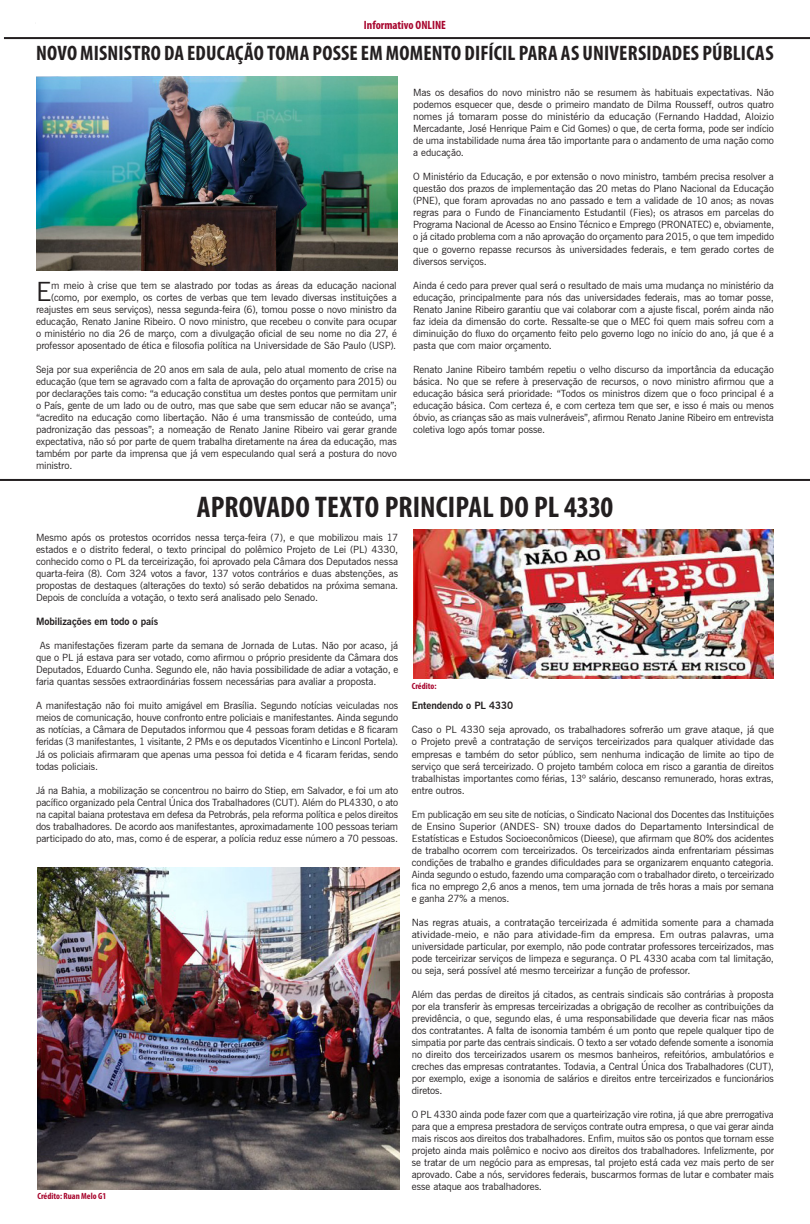
<style>
.page{position:relative;width:810px;height:1224px;background:#fff}
.page>*{position:absolute;margin:0;border:0;box-sizing:border-box;transform-origin:0 0}
.Body_1_Nested{font:700 condensed 30px "Myriad Pro";letter-spacing:.005em;color:#231f20}
.Body_1_Nested-2{font:26.6px "News Gothic BT";color:#231f20}
.Body_1_Nested-3{font:700 condensed 21px "Myriad Pro";letter-spacing:.01em;color:#231f20}
.Author{font:700 condensed 12px "Myriad Pro";color:#a7052d}
.Body_1_Nested-4{font:10px/12px "News Gothic BT";letter-spacing:-.005em;color:#231f20;text-align:justify}
.Body_1_Nested-5{font:700 10px "News Gothic BT";color:#231f20}
.Author-2{font:700 condensed 9px "Myriad Pro";color:#a7052d}
</style>
<div class="page">
<hr style="left:4px;top:37px;width:806px;height:2px;background:#231f20">
<hr style="left:0;top:479px;width:810px;height:2px;background:#231f20">
<img style="left:36px;top:76px;width:362px;height:194px">
<img style="left:38px;top:868px;width:361px;height:322px">
<img style="left:413px;top:529px;width:361px;height:149px">
<p class="Author" style="left:364px;top:17px;width:84px">Informativo ONLINE</p>
<p class="Body_1_Nested-3" style="left:36px;top:40px;width:739px">NOVO MISNISTRO DA EDUCAÇÃO TOMA POSSE EM MOMENTO DIFÍCIL PARA AS UNIVERSIDADES PÚBLICAS</p>
<p class="Body_1_Nested-4" style="left:36px;top:279px;width:362px;text-align:right">m meio à crise que tem se alastrado por todas as áreas da educação nacional (como, por exemplo, os cortes de verbas que tem levado diversas instituições a reajustes em seus serviços), nessa segunda-feira (6), tomou posse o novo ministro da educação, Renato Janine Ribeiro. O novo ministro, que recebeu o convite para ocupar o ministério no dia 26 de março, com a divulgação oficial de seu nome no dia 27, é professor aposentado de ética e filosofia política na Universidade de São Paulo (USP).</p>
<p class="Body_1_Nested-4" style="left:36px;top:363px;width:362px">Seja por sua experiência de 20 anos em sala de aula, pelo atual momento de crise na educação (que tem se agravado com a falta de aprovação do orçamento para 2015) ou por declarações tais como: “a educação constitua um destes pontos que permitam unir o País, gente de um lado ou de outro, mas que sabe que sem educar não se avança”; “acredito na educação como libertação. Não é uma transmissão de conteúdo, uma padronização das pessoas”; a nomeação de Renato Janine Ribeiro vai gerar grande expectativa, não só por parte de quem trabalha diretamente na área da educação, mas também por parte da imprensa que já vem especulando qual será a postura do novo ministro.</p>
<p class="Body_1_Nested-2" style="left:36px;top:275px;width:17px">E</p>
<p class="Body_1_Nested-4" style="left:413px;top:87px;width:362px">Mas os desafios do novo ministro não se resumem às habituais expectativas. Não podemos esquecer que, desde o primeiro mandato de Dilma Rousseff, outros quatro nomes já tomaram posse do ministério da educação (Fernando Haddad, Aloizio Mercadante, José Henrique Paim e Cid Gomes) o que, de certa forma, pode ser indício de uma instabilidade numa área tão importante para o andamento de uma nação como a educação.</p>
<p class="Body_1_Nested-4" style="left:413px;top:171px;width:362px">O Ministério da Educação, e por extensão o novo ministro, também precisa resolver a questão dos prazos de implementação das 20 metas do Plano Nacional da Educação (PNE), que foram aprovadas no ano passado e tem a validade de 10 anos; as novas regras para o Fundo de Financiamento Estudantil (Fies); os atrasos em parcelas do Programa Nacional de Acesso ao Ensino Técnico e Emprego (PRONATEC) e, obviamente, o já citado problema com a não aprovação do orçamento para 2015, o que tem impedido que o governo repasse recursos às universidades federais, e tem gerado cortes de diversos serviços.</p>
<p class="Body_1_Nested-4" style="left:413px;top:279px;width:362px">Ainda é cedo para prever qual será o resultado de mais uma mudança no ministério da educação, principalmente para nós das universidades federais, mas ao tomar posse, Renato Janine Ribeiro garantiu que vai colaborar com a ajuste fiscal, porém ainda não faz ideia da dimensão do corte. Ressalte-se que o MEC foi quem mais sofreu com a diminuição do fluxo do orçamento feito pelo governo logo no início do ano, já que é a pasta que com maior orçamento.</p>
<p class="Body_1_Nested-4" style="left:413px;top:363px;width:362px">Renato Janine Ribeiro também repetiu o velho discurso da importância da educação básica. No que se refere à preservação de recursos, o novo ministro afirmou que a educação básica será prioridade: “Todos os ministros dizem que o foco principal é a educação básica. Com certeza é, e com certeza tem que ser, e isso é mais ou menos óbvio, as crianças são as mais vulneráveis”, afirmou Renato Janine Ribeiro em entrevista coletiva logo após tomar posse.</p>
<p class="Body_1_Nested" style="left:197px;top:488px;width:418px">APROVADO TEXTO PRINCIPAL DO PL 4330</p>
<p class="Body_1_Nested-4" style="left:36px;top:531px;width:364px">Mesmo após os protestos ocorridos nessa terça-feira (7), e que mobilizou mais 17 estados e o distrito federal, o texto principal do polêmico Projeto de Lei (PL) 4330, conhecido como o PL da terceirização, foi aprovado pela Câmara dos Deputados nessa quarta-feira (8). Com 324 votos a favor, 137 votos contrários e duas abstenções, as propostas de destaques (alterações do texto) só serão debatidos na próxima semana.<br>Depois de concluída a votação, o texto será analisado pelo Senado.</p>
<p class="Body_1_Nested-5" style="left:36px;top:616px;width:124px">Mobilizações em todo o país</p>
<p class="Body_1_Nested-4" style="left:36px;top:640px;width:364px;text-indent:4px">As manifestações fizeram parte da semana de Jornada de Lutas. Não por acaso, já que o PL já estava para ser votado, como afirmou o próprio presidente da Câmara dos Deputados, Eduardo Cunha. Segundo ele, não havia possibilidade de adiar a votação, e faria quantas sessões extraordinárias fossem necessárias para avaliar a proposta.</p>
<p class="Body_1_Nested-4" style="left:36px;top:700px;width:364px">A manifestação não foi muito amigável em Brasília. Segundo notícias veiculadas nos meios de comunicação, houve confronto entre policiais e manifestantes. Ainda segundo as notícias, a Câmara de Deputados informou que 4 pessoas foram detidas e 8 ficaram feridas (3 manifestantes, 1 visitante, 2 PMs e os deputados Vicentinho e Linconl Portela).<br>Já os policiais afirmaram que apenas uma pessoa foi detida e 4 ficaram feridas, sendo todas policiais.</p>
<p class="Body_1_Nested-4" style="left:36px;top:784px;width:364px">Já na Bahia, a mobilização se concentrou no bairro do Stiep, em Salvador, e foi um ato pacífico organizado pela Central Única dos Trabalhadores (CUT). Além do PL4330, o ato na capital baiana protestava em defesa da Petrobrás, pela reforma política e pelos direitos dos trabalhadores. De acordo aos manifestantes, aproximadamente 100 pessoas teriam participado do ato, mas, como é de esperar, a polícia reduz esse número a 70 pessoas.</p>
<p class="Author-2" style="left:37px;top:1191px;width:70px">Crédito: Ruan Melo G1</p>
<p class="Author-2" style="left:412px;top:680px;width:26px">Crédito:</p>
<p class="Body_1_Nested-5" style="left:412px;top:700px;width:103px">Entendendo o PL 4330</p>
<p class="Body_1_Nested-4" style="left:412px;top:724px;width:364px">Caso o PL 4330 seja aprovado, os trabalhadores sofrerão um grave ataque, já que o Projeto prevê a contratação de serviços terceirizados para qualquer atividade das empresas e também do setor público, sem nenhuma indicação de limite ao tipo de serviço que será terceirizado. O projeto também coloca em risco a garantia de direitos trabalhistas importantes como férias, 13º salário, descanso remunerado, horas extras, entre outros.</p>
<p class="Body_1_Nested-4" style="left:412px;top:808px;width:364px">Em publicação em seu site de notícias, o Sindicato Nacional dos Docentes das Instituições de Ensino Superior (ANDES- SN) trouxe dados do Departamento Intersindical de Estatísticas e Estudos Socioeconômicos (Dieese), que afirmam que 80% dos acidentes de trabalho ocorrem com terceirizados. Os terceirizados ainda enfrentariam péssimas condições de trabalho e grandes dificuldades para se organizarem enquanto categoria.<br>Ainda segundo o estudo, fazendo uma comparação com o trabalhador direto, o terceirizado fica no emprego 2,6 anos a menos, tem uma jornada de três horas a mais por semana e ganha 27% a menos.</p>
<p class="Body_1_Nested-4" style="left:412px;top:916px;width:364px">Nas regras atuais, a contratação terceirizada é admitida somente para a chamada atividade-meio, e não para atividade-fim da empresa. Em outras palavras, uma universidade particular, por exemplo, não pode contratar professores terceirizados, mas pode terceirizar serviços de limpeza e segurança. O PL 4330 acaba com tal limitação, ou seja, será possível até mesmo terceirizar a função de professor.</p>
<p class="Body_1_Nested-4" style="left:412px;top:988px;width:364px">Além das perdas de direitos já citados, as centrais sindicais são contrárias à proposta por ela transferir às empresas terceirizadas a obrigação de recolher as contribuições da previdência, o que, segundo elas, é uma responsabilidade que deveria ficar nas mãos dos contratantes. A falta de isonomia também é um ponto que repele qualquer tipo de simpatia por parte das centrais sindicais. O texto a ser votado defende somente a isonomia no direito dos terceirizados usarem os mesmos banheiros, refeitórios, ambulatórios e creches das empresas contratantes. Todavia, a Central Única dos Trabalhadores (CUT), por exemplo, exige a isonomia de salários e direitos entre terceirizados e funcionários diretos.</p>
<p class="Body_1_Nested-4" style="left:412px;top:1109px;width:364px">O PL 4330 ainda pode fazer com que a quarteirização vire rotina, já que abre prerrogativa para que a empresa prestadora de serviços contrate outra empresa, o que vai gerar ainda mais riscos aos direitos dos trabalhadores. Enfim, muitos são os pontos que tornam esse projeto ainda mais polêmico e nocivo aos direitos dos trabalhadores. Infelizmente, por se tratar de um negócio para as empresas, tal projeto está cada vez mais perto de ser aprovado. Cabe a nós, servidores federais, buscarmos formas de lutar e combater mais esse ataque aos trabalhadores.</p>
</div>
